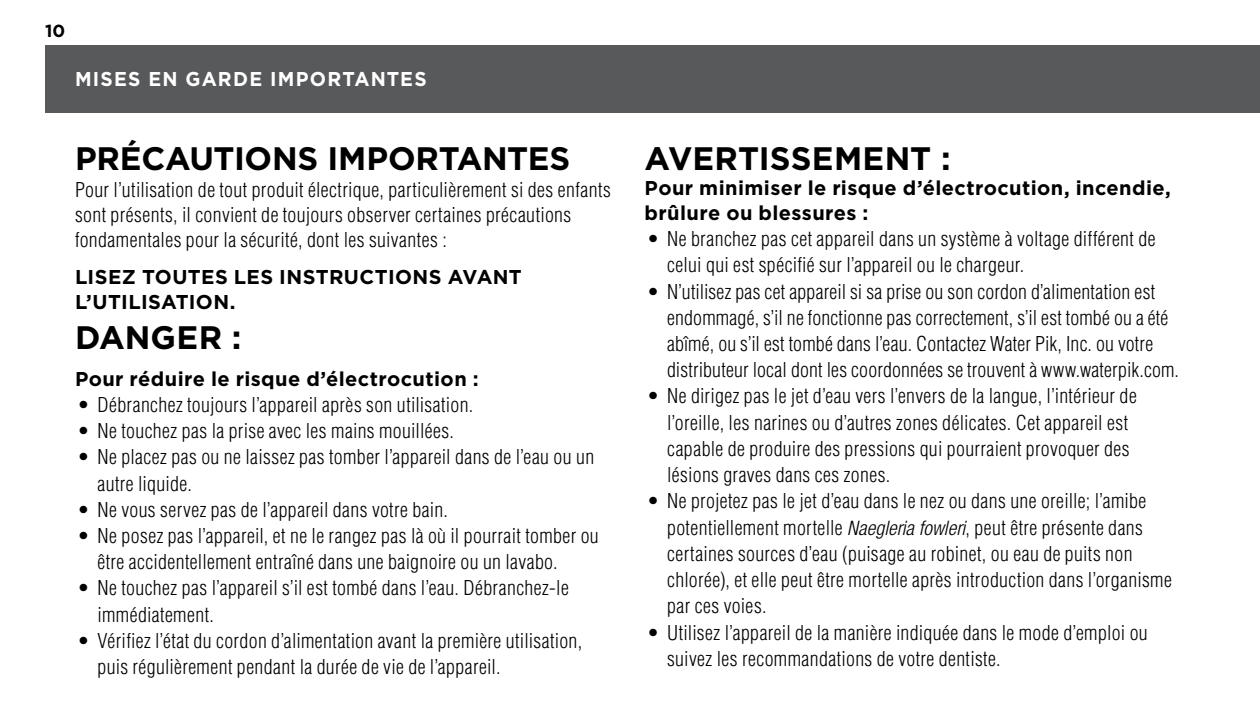
<style>
.page{position:relative;width:1260px;height:720px;background:#fff}
.page>*{position:absolute;margin:0;border:0;box-sizing:border-box;transform-origin:0 0}
.t1{font:700 32.5px "Gotham";letter-spacing:-.005em;color:#000}
.t2{font:300 condensed 20px/26.2px "Helvetica";letter-spacing:.02em;color:#000}
.t3{font:700 20px/25px "Gotham";letter-spacing:.02em;color:#000}
.t4{font:700 20px "Gotham";letter-spacing:.065em;color:#fff;scale:.96 1}
.t5{font:700 17.5px "Gotham";color:#000}
.s1{font-family:"Helvetica Neue";font-style:italic}
</style>
<div class="page">
<div style="left:45px;top:45px;width:1215px;height:67px;background:#58595b"></div>
<p class="t5" style="left:45px;top:21px;width:22px">10</p>
<p class="t4" style="left:75px;top:68px;width:368px">MISES EN GARDE IMPORTANTES</p>
<h1 class="t1" style="left:75px;top:140px;width:497px">PRÉCAUTIONS IMPORTANTES</h1>
<p class="t2" style="left:75px;top:177px;width:537px;line-height:25px">Pour l’utilisation de tout produit électrique, particulièrement si des enfants sont présents, il convient de toujours observer certaines précautions fondamentales pour la sécurité, dont les suivantes :</p>
<p class="t3" style="left:75px;top:263px;width:448px">LISEZ TOUTES LES INSTRUCTIONS AVANT<br>L’UTILISATION.</p>
<h1 class="t1" style="left:75px;top:319px;width:168px">DANGER :</h1>
<p class="t3" style="left:75px;top:365px;width:405px">Pour réduire le risque d’électrocution :</p>
<p class="t2" style="left:78px;top:391px;width:397px">• Débranchez toujours l’appareil après son utilisation.</p>
<p class="t2" style="left:78px;top:418px;width:378px">• Ne touchez pas la prise avec les mains mouillées.</p>
<p class="t2" style="left:98px;top:444px;width:498px;text-indent:-20px">• Ne placez pas ou ne laissez pas tomber l’appareil dans de l’eau ou un autre liquide.</p>
<p class="t2" style="left:78px;top:496px;width:372px">• Ne vous servez pas de l’appareil dans votre bain.</p>
<p class="t2" style="left:98px;top:523px;width:503px;text-indent:-20px">• Ne posez pas l’appareil, et ne le rangez pas là où il pourrait tomber ou être accidentellement entraîné dans une baignoire ou un lavabo.</p>
<p class="t2" style="left:98px;top:575px;width:473px;text-indent:-20px">• Ne touchez pas l’appareil s’il est tombé dans l’eau. Débranchez-le immédiatement.</p>
<p class="t2" style="left:98px;top:627px;width:486px;text-indent:-20px">• Vérifiez l’état du cordon d’alimentation avant la première utilisation, puis régulièrement pendant la durée de vie de l’appareil.</p>
<h1 class="t1" style="left:645px;top:140px;width:308px">AVERTISSEMENT :</h1>
<p class="t3" style="left:645px;top:175px;width:528px">Pour minimiser le risque d’électrocution, incendie, brûlure ou blessures :</p>
<p class="t2" style="left:667px;top:226px;width:490px;text-indent:-20px">• Ne branchez pas cet appareil dans un système à voltage différent de celui qui est spécifié sur l’appareil ou le chargeur.</p>
<p class="t2" style="left:667px;top:278px;width:513px;text-indent:-20px">• N’utilisez pas cet appareil si sa prise ou son cordon d’alimentation est endommagé, s’il ne fonctionne pas correctement, s’il est tombé ou a été abîmé, ou s’il est tombé dans l’eau. Contactez Water Pik, Inc. ou votre distributeur local dont les coordonnées se trouvent à www.waterpik.com.</p>
<p class="t2" style="left:667px;top:383px;width:471px;text-indent:-20px">• Ne dirigez pas le jet d’eau vers l’envers de la langue, l’intérieur de l’oreille, les narines ou d’autres zones délicates. Cet appareil est capable de produire des pressions qui pourraient provoquer des lésions graves dans ces zones.</p>
<p class="t2" style="left:667px;top:488px;width:506px;text-indent:-20px">• Ne projetez pas le jet d’eau dans le nez ou dans une oreille; l’amibe potentiellement mortelle <span class="s1">Naegleria fowleri</span>, peut être présente dans certaines sources d’eau (puisage au robinet, ou eau de puits non chlorée), et elle peut être mortelle après introduction dans l’organisme par ces voies.</p>
<p class="t2" style="left:667px;top:619px;width:482px;text-indent:-20px">• Utilisez l’appareil de la manière indiquée dans le mode d’emploi ou suivez les recommandations de votre dentiste.</p>
</div>
